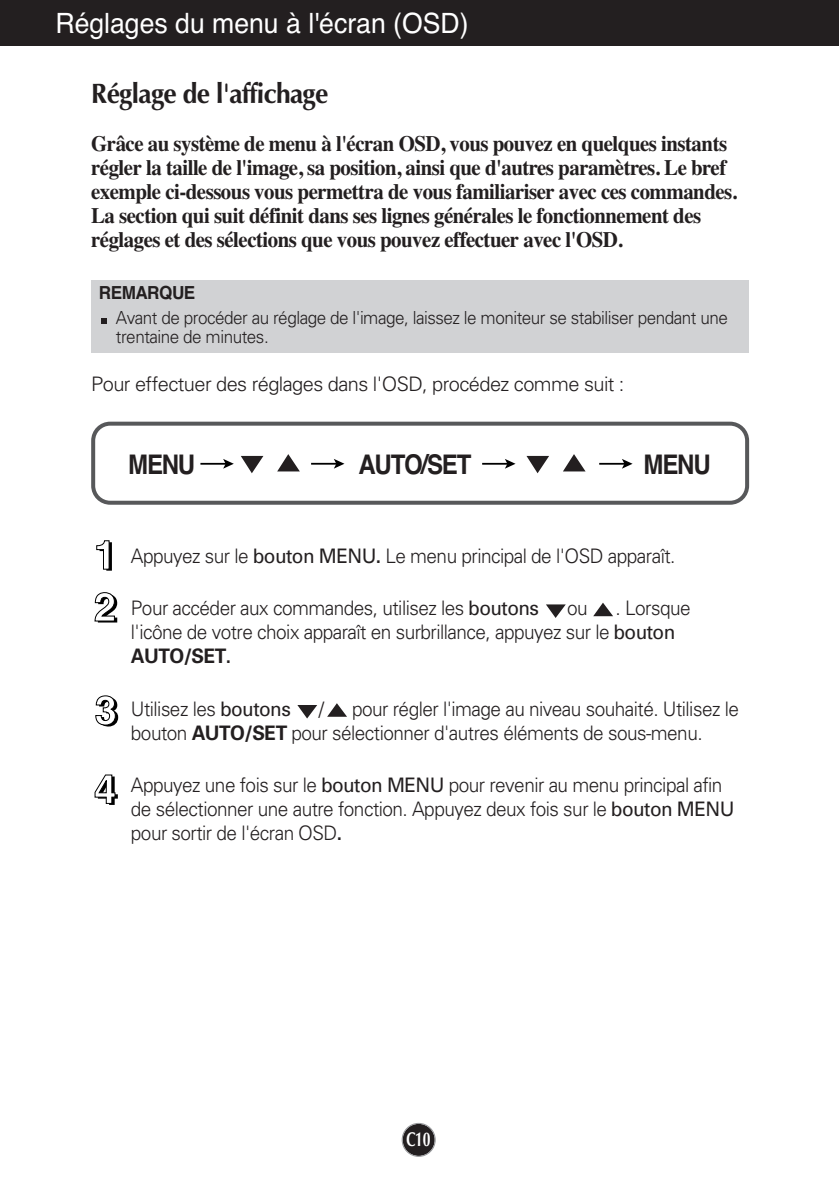
<style>
.page{position:relative;width:839px;height:1189px;background:#fff}
.page>*{position:absolute;margin:0;border:0;box-sizing:border-box;transform-origin:0 0}
.t1{font:28px "Helvetica";color:#fff;scale:.95 1}
.t2{font:700 28px "Optima";letter-spacing:-.03em;color:#231f20;scale:.95 1}
.t3{font:700 27px "Helvetica";letter-spacing:-.05em;color:#231f20;scale:.89 1}
.t4{font:700 22px/24px "Times";letter-spacing:-.025em;color:#231f20;scale:.95 1}
.t5{font:300 20px/24px "Univers";letter-spacing:-.03em;color:#231f20;scale:.95 1}
.t6{font:300 20px "Univers";letter-spacing:-.03em;color:#231f20}
.t7{font:700 20px "Optima";color:#fff;scale:.7 1}
.t8{font:300 18px/19px "Univers";letter-spacing:-.03em;color:#231f20;scale:.95 1}
.t9{font:700 18px "Helvetica";letter-spacing:-.03em;color:#231f20;scale:.95 1}
.s1{font-weight:400}
.s2{font-weight:700}
</style>
<div class="page">
<div style="left:402px;top:1124px;width:32px;height:32px;background:#231f20;border-radius:50%"></div>
<div style="left:402px;top:1123px;width:34px;height:34px;border:1px solid #939598;border-radius:50%"></div>
<div style="left:0;top:0;width:839px;height:45px;background:#231f20"></div>
<div style="left:91px;top:280px;width:658px;height:72px;background:#d1d2d4"></div>
<svg style="left:101px;top:318px;width:5px;height:6px"></svg>
<svg style="left:96px;top:540px;width:16px;height:30px"></svg>
<svg style="left:94px;top:592px;width:23px;height:30px"></svg>
<svg style="left:95px;top:695px;width:23px;height:31px"></svg>
<svg style="left:94px;top:774px;width:24px;height:31px"></svg>
<svg style="left:200px;top:459px;width:34px;height:10px"></svg>
<svg style="left:599px;top:459px;width:33px;height:10px"></svg>
<svg style="left:311px;top:459px;width:33px;height:10px"></svg>
<svg style="left:482px;top:459px;width:33px;height:10px"></svg>
<svg style="left:277px;top:454px;width:23px;height:17px"></svg>
<svg style="left:241px;top:456px;width:22px;height:17px"></svg>
<svg style="left:563px;top:454px;width:22px;height:17px"></svg>
<svg style="left:526px;top:456px;width:23px;height:17px"></svg>
<div style="left:91px;top:422px;width:658px;height:83px;border:4px solid #57585a;border-radius:17px"></div>
<svg style="left:546px;top:604px;width:20px;height:14px"></svg>
<svg style="left:593px;top:602px;width:20px;height:14px"></svg>
<svg style="left:297px;top:705px;width:20px;height:13px"></svg>
<svg style="left:327px;top:703px;width:20px;height:14px"></svg>
<h1 class="t1" style="left:55px;top:13px;width:436px">Réglages du menu à l'écran (OSD)</h1>
<h1 class="t2" style="left:91px;top:81px;width:251px">Réglage de l'affichage</h1>
<p class="t4" style="left:91px;top:133px;width:681px">Grâce au système de menu à l'écran OSD, vous pouvez en quelques instants régler la taille de l'image, sa position, ainsi que d'autres paramètres. Le bref exemple ci-dessous vous permettra de vous familiariser avec ces commandes.<br>La section qui suit définit dans ses lignes générales le fonctionnement des réglages et des sélections que vous pouvez effectuer avec l'OSD.</p>
<p class="t9" style="left:99px;top:286px;width:103px">REMARQUE</p>
<p class="t8" style="left:116px;top:310px;width:646px">Avant de procéder au réglage de l'image, laissez le moniteur se stabiliser pendant une trentaine de minutes.</p>
<p class="t6" style="left:91px;top:376px;width:535px">Pour effectuer des réglages dans l'OSD, procédez comme suit :</p>
<h2 class="t3" style="left:358px;top:454px;width:128px">AUTO/SET</h2>
<h2 class="t3" style="left:128px;top:454px;width:77px">MENU</h2>
<h2 class="t3" style="left:643px;top:454px;width:77px">MENU</h2>
<p class="t5" style="left:131px;top:546px;width:575px">Appuyez sur le <span class="s1">bouton MENU</span><span class="s2">.</span> Le menu principal de l'OSD apparaît.</p>
<p class="t5" style="left:131px;top:598px;width:431px">Pour accéder aux commandes, utilisez les <span class="s1">boutons</span></p>
<p class="t5" style="left:567px;top:598px;width:23px">ou</p>
<p class="t5" style="left:131px;top:598px;width:590px;text-indent:484px">. Lorsque l'icône de votre choix apparaît en surbrillance, appuyez sur le <span class="s1">bouton<br></span><span class="s2">AUTO/SET.</span></p>
<p class="t5" style="left:131px;top:698px;width:170px">Utilisez les <span class="s1">boutons</span></p>
<p class="t5" style="left:319px;top:698px;width:7px">/</p>
<p class="t5" style="left:131px;top:698px;width:641px;text-indent:221px">pour régler l'image au niveau souhaité. Utilisez le bouton <span class="s2">AUTO/SET</span> pour sélectionner d'autres éléments de sous-menu.</p>
<p class="t5" style="left:131px;top:775px;width:637px">Appuyez une fois sur le <span class="s1">bouton MENU</span> pour revenir au menu principal afin de sélectionner une autre fonction. Appuyez deux fois sur le <span class="s1">bouton MENU </span>pour sortir de l'écran OSD<span class="s2">.</span></p>
<p class="t7" style="left:406px;top:1131px;width:36px">C10</p>
</div>
